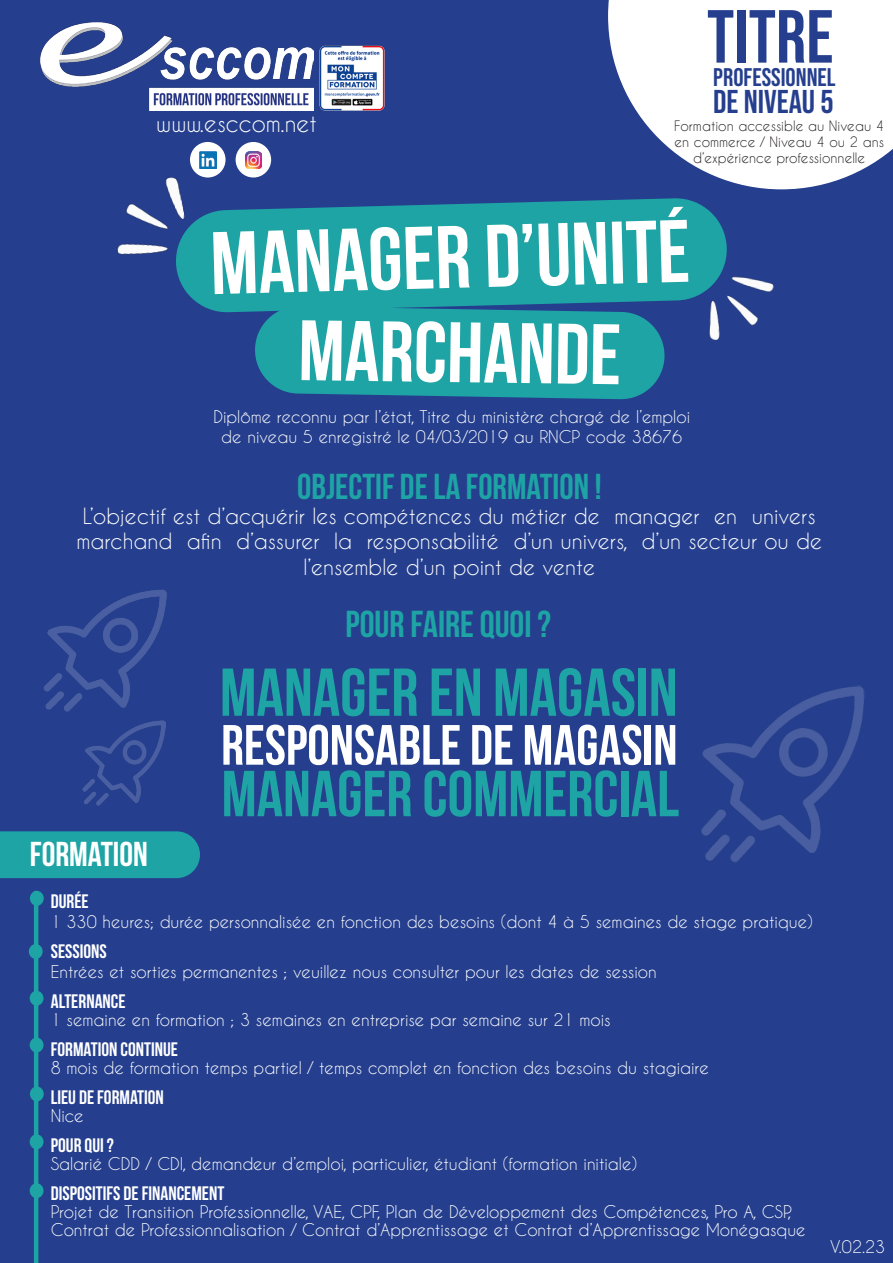
<style>
.page{position:relative;width:893px;height:1263px;background:#253f8e}
.page>*{position:absolute;margin:0;border:0;box-sizing:border-box;transform-origin:0 0}
.t1{font:700 88.5px "Bebas Neue";color:#fff}
.t2{font:700 85.5px "Bebas Neue";color:#fff}
.t3{font:75px "Bebas Neue";color:#253f8e}
.t4{font:700 67.5px "Bebas Neue";color:#1ea4a5}
.t5{font:700 64.8px "Bebas Neue";color:#1ea4a5}
.t6{font:700 56.7px "Bebas Neue";color:#fff}
.t7{font:700 37.5px "Bebas Neue";color:#1ea4a5}
.t8{font:700 36px "Bebas Neue";color:#1ea4a5}
.t9{font:700 34.5px "Bebas Neue";color:#fff}
.t10{font:33px "Bebas Neue";color:#253f8e}
.t11{font:25.5px "Bebas Neue";color:#253f8e}
.t12{font:22.5px "Caviar Dreams";color:#fff}
.t13{font:21px/25.2px "Caviar Dreams";color:#fff;text-align:center}
.t14{font:700 19.5px "Bebas Neue";color:#fff}
.t15{font:16.5px/19.8px "Caviar Dreams";color:#fff;text-align:center}
.t16{font:13.5px/16.2px "Caviar Dreams";color:#231f20}
</style>
<div class="page">
<svg style="left:175px;top:198px;width:510px;height:115px;background:#1f9aa2"></svg>
<svg style="left:608px;top:0;width:285px;height:189px"></svg>
<img style="left:44px;top:589px;width:123px;height:123px">
<img style="left:82px;top:721px;width:83px;height:84px">
<img style="left:41px;top:22px;width:273px;height:89px">
<div style="left:236px;top:143px;width:34px;height:34px;background:#fff;border-radius:50%"></div>
<div style="left:236px;top:142px;width:35px;height:36px;border:2px solid #fff;border-radius:50%"></div>
<div style="left:191px;top:143px;width:34px;height:34px;background:#fff;border-radius:50%"></div>
<div style="left:190px;top:142px;width:36px;height:36px;border:2px solid #fff;border-radius:50%"></div>
<img style="left:200px;top:152px;width:16px;height:16px">
<img style="left:245px;top:152px;width:17px;height:16px">
<svg style="left:255px;top:306px;width:410px;height:94px;background:#1e99a2"></svg>
<img style="left:685px;top:186px;width:144px;height:176px">
<img style="left:694px;top:685px;width:179px;height:180px">
<hr style="left:34px;top:891px;width:4px;height:372px;background:#1ea4a5">
<div style="left:0;top:831px;width:200px;height:47px;background:#1ea4a5"></div>
<div style="left:31px;top:892px;width:12px;height:13px;background:#1ea4a5;border-radius:50%"></div>
<div style="left:30px;top:891px;width:14px;height:15px;border:2px solid #1ea4a5;border-radius:50%"></div>
<div style="left:30px;top:945px;width:12px;height:13px;background:#1ea4a5;border-radius:50%"></div>
<div style="left:29px;top:944px;width:14px;height:15px;border:2px solid #1ea4a5;border-radius:50%"></div>
<div style="left:30px;top:991px;width:13px;height:14px;background:#1ea4a5;border-radius:50%"></div>
<div style="left:30px;top:991px;width:14px;height:15px;border:2px solid #1ea4a5;border-radius:50%"></div>
<div style="left:30px;top:1038px;width:13px;height:14px;background:#1ea4a5;border-radius:50%"></div>
<div style="left:30px;top:1037px;width:14px;height:15px;border:2px solid #1ea4a5;border-radius:50%"></div>
<div style="left:31px;top:1087px;width:12px;height:14px;background:#1ea4a5;border-radius:50%"></div>
<div style="left:30px;top:1086px;width:14px;height:15px;border:2px solid #1ea4a5;border-radius:50%"></div>
<div style="left:30px;top:1135px;width:13px;height:13px;background:#1ea4a5;border-radius:50%"></div>
<div style="left:30px;top:1134px;width:14px;height:15px;border:2px solid #1ea4a5;border-radius:50%"></div>
<div style="left:30px;top:1184px;width:13px;height:13px;background:#1ea4a5;border-radius:50%"></div>
<div style="left:30px;top:1183px;width:14px;height:15px;border:2px solid #1ea4a5;border-radius:50%"></div>
<img style="left:319px;top:45px;width:67px;height:66px">
<p class="t3" style="left:707px;top:-6px;width:128px">TITRE</p>
<p class="t11" style="left:713px;top:63px;width:124px">PROFESSIONNEL</p>
<p class="t12" style="left:156px;top:110px;width:162px">www.esccom.net</p>
<p class="t10" style="left:713px;top:83px;width:122px">DE NIVEAU 5</p>
<p class="t16" style="left:674px;top:117px;width:211px">Formation accessible au Niveau 4 en commerce / Niveau 4 ou 2 ans</p>
<p class="t16" style="left:693px;top:150px;width:174px">d’expérience professionnelle</p>
<p class="t1" style="left:210px;top:213px;width:481px;rotate:-1deg">MANAGER D’UNITÉ</p>
<p class="t2" style="left:300px;top:303px;width:324px;rotate:1deg">MARCHANDE</p>
<p class="t15" style="left:213px;top:407px;width:478px">Diplôme reconnu par l’état, Titre du ministère chargé de l’emploi de niveau 5 enregistré le 04/03/2019 au RNCP code 38676</p>
<p class="t8" style="left:297px;top:467px;width:306px">OBJECTIF DE LA FORMATION !</p>
<p class="t13" style="left:77px;top:503px;width:747px">L’objectif est d’acquérir les compétences du métier de manager en univers marchand afin d’assurer la responsabilité d’un univers, d’un secteur ou de l’ensemble d’un point de vente</p>
<p class="t7" style="left:346px;top:603px;width:207px">POUR FAIRE QUOI ?</p>
<p class="t4" style="left:220px;top:655px;width:459px">MANAGER EN MAGASIN</p>
<p class="t6" style="left:221px;top:714px;width:458px">RESPONSABLE DE MAGASIN</p>
<p class="t5" style="left:222px;top:758px;width:459px">MANAGER COMMERCIAL</p>
<p class="t9" style="left:30px;top:835px;width:120px">FORMATION</p>
<p class="t14" style="left:51px;top:891px;width:39px">DURÉE</p>
<p class="t15" style="left:51px;top:912px;width:763px">1 330 heures; durée personnalisée en fonction des besoins (dont 4 à 5 semaines de stage pratique)</p>
<p class="t14" style="left:51px;top:941px;width:58px">SESSIONS</p>
<p class="t15" style="left:51px;top:961px;width:607px">Entrées et sorties permanentes ; veuillez nous consulter pour les dates de session</p>
<p class="t14" style="left:51px;top:990px;width:76px">ALTERNANCE</p>
<p class="t15" style="left:51px;top:1009px;width:561px">1 semaine en formation ; 3 semaines en entreprise par semaine sur 21 mois</p>
<p class="t14" style="left:51px;top:1038px;width:129px">FORMATION CONTINUE</p>
<p class="t15" style="left:51px;top:1057px;width:659px">8 mois de formation temps partiel / temps complet en fonction des besoins du stagiaire</p>
<p class="t14" style="left:51px;top:1086px;width:115px">LIEU DE FORMATION</p>
<p class="t15" style="left:51px;top:1105px;width:34px">Nice</p>
<p class="t14" style="left:51px;top:1134px;width:65px">POUR QUI ?</p>
<p class="t15" style="left:51px;top:1153px;width:588px">Salarié CDD / CDI, demandeur d’emploi, particulier, étudiant (formation initiale)</p>
<p class="t14" style="left:51px;top:1182px;width:175px">DISPOSITIFS DE FINANCEMENT</p>
<p class="t15" style="left:51px;top:1202px;width:756px;line-height:18px;text-align:left">Projet de Transition Professionnelle, VAE, CPF, Plan de Développement des Compétences, Pro A, CSP,<br>Contrat de Professionnalisation / Contrat d’Apprentissage et Contrat d’Apprentissage Monégasque</p>
<p class="t15" style="left:830px;top:1236px;width:56px">V.02.23</p>
</div>
